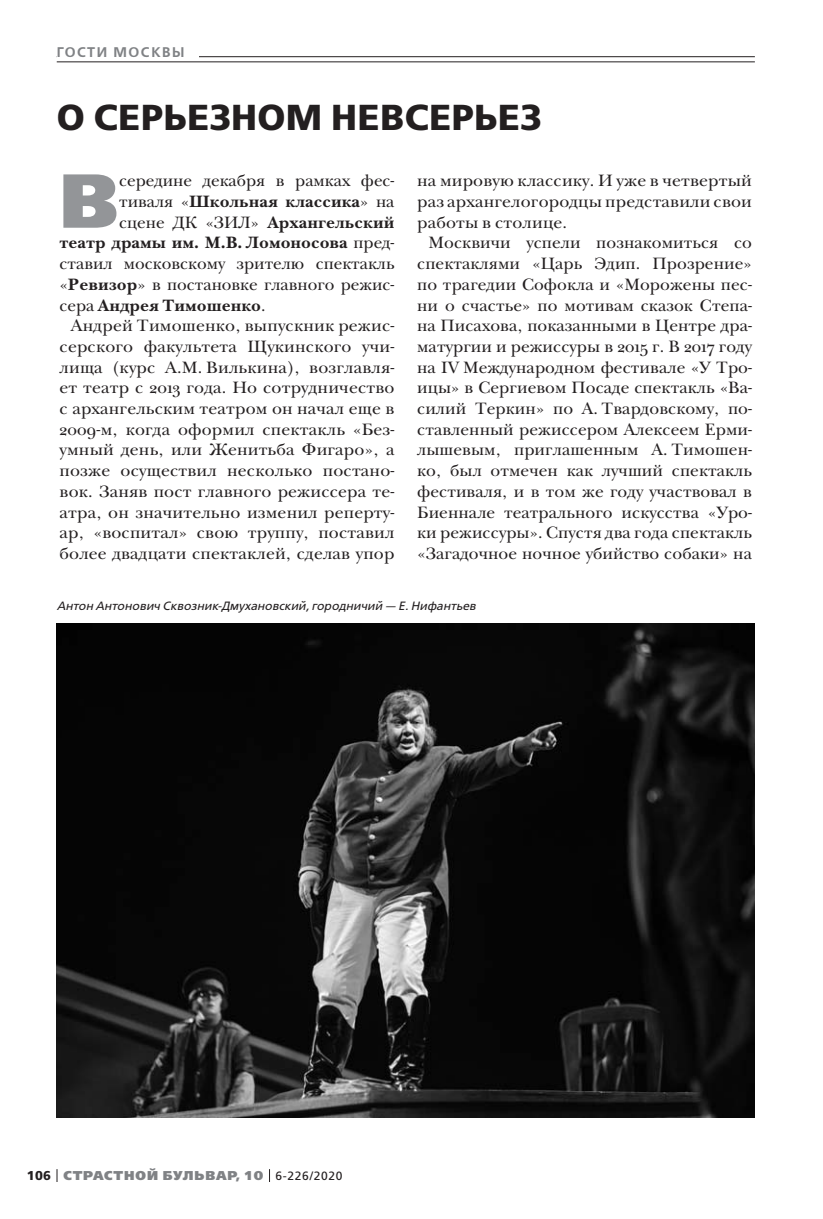
<style>
.page{position:relative;width:823px;height:1219px;background:#fff}
.page>*{position:absolute;margin:0;border:0;box-sizing:border-box;transform-origin:0 0}
.t1{font:800 76.2px "Free Set";color:#939598}
.t2{font:700 36px "Free Set";letter-spacing:.01em;color:#231f20}
.t3{font:17px/20.6px "New Baskerville ITC";letter-spacing:.01em;color:#231f20;text-align:justify}
.t4{font:700 17px "New Baskerville ITC";color:#231f20}
.t5{font:600 14px "Free Set";letter-spacing:.11em;color:#808285}
.t6{font:800 12.8px "Free Set";letter-spacing:.07em;color:#808285}
.t7{font:italic 12px "Free Set";color:#231f20}
.s1{font-weight:400}
.s2{font-weight:700}
.s3{font-weight:700;color:#231f20}
.s4{font-weight:400;font-size:12px;color:#231f20}
</style>
<div class="page">
<svg style="left:57px;top:1169px;width:1px;height:13px"></svg>
<svg style="left:269px;top:1169px;width:1px;height:13px"></svg>
<hr style="left:57px;top:56px;width:697px;height:1px;background:#231f20">
<div style="left:57px;top:41px;width:141px;height:21px;background:#fff"></div>
<hr style="left:57px;top:62px;width:697px;height:1px;background:#231f20">
<img style="left:57px;top:623px;width:697px;height:495px">
<p class="t5" style="left:57px;top:45px;width:129px">ГОСТИ МОСКВЫ</p>
<h2 class="t2" style="left:57px;top:100px;width:486px">О СЕРЬЕЗНОМ НЕВСЕРЬЕЗ</h2>
<h1 class="t1" style="left:60px;top:164px;width:61px">В</h1>
<p class="t3" style="left:119px;top:172px;width:276px">середине декабря в рамках фес-</p>
<p class="t3" style="left:417px;top:172px;width:336px">на мировую классику. И уже в четвертый раз архангелогородцы представили свои работы в столице.</p>
<p class="t3" style="left:417px;top:234px;width:336px;text-indent:11px">Москвичи успели познакомиться со спектаклями «Царь Эдип. Прозрение» по трагедии Софокла и «Морожены пес&shy;ни о счастье» по мотивам сказок Степа&shy;на Писахова, показанными в Центре дра&shy;матургии и режиссуры в 2015 г. В 2017 году на IV Международном фестивале «У Тро&shy;ицы» в Сергиевом Посаде спектакль «Ва&shy;силий Теркин» по А. Твардовскому, по&shy;ставленный режиссером Алексеем Ерми&shy;лышевым, приглашенным А. Тимошен&shy;ко, был отмечен как лучший спектакль фестиваля, и в том же году участвовал в Биеннале театрального искусства «Уро&shy;ки режиссуры». Спустя два года спектакль «Загадочное ночное убийство собаки» на</p>
<p class="t7" style="left:57px;top:600px;width:420px">Антон Антонович Сквозник-Дмухановский, городничий — Е. Нифантьев</p>
<p class="t4" style="left:119px;top:195px;width:276px"><span class="s1">тиваля «</span>Школьная классика<span class="s1">» на</span></p>
<p class="t4" style="left:119px;top:216px;width:276px"><span class="s1">сцене ДК «ЗИЛ»</span> Архангельский</p>
<p class="t4" style="left:60px;top:236px;width:336px">театр драмы им. М.В. Ломоносова <span class="s1">пред-</span></p>
<p class="t3" style="left:60px;top:255px;width:336px">ставил московскому зрителю спектакль</p>
<p class="t3" style="left:60px;top:276px;width:336px">«<span class="s2">Ревизор</span>» в постановке главного режис-</p>
<p class="t4" style="left:60px;top:298px;width:207px"><span class="s1">сера</span> Андрея Тимошенко<span class="s1">.</span></p>
<p class="t3" style="left:71px;top:317px;width:325px">Андрей Тимошенко, выпускник режис-</p>
<p class="t3" style="left:60px;top:338px;width:336px">серского факультета Щукинского учи-</p>
<p class="t3" style="left:60px;top:358px;width:336px">лища (курс А.М. Вилькина), возглавля-</p>
<p class="t3" style="left:60px;top:379px;width:336px">ет театр с 2013 года. Но сотрудничество</p>
<p class="t3" style="left:60px;top:400px;width:336px">с архангельским театром он начал еще в</p>
<p class="t3" style="left:60px;top:420px;width:336px">2009-м, когда оформил спектакль «Без-</p>
<p class="t3" style="left:60px;top:441px;width:336px">умный день, или Женитьба Фигаро», а</p>
<p class="t3" style="left:60px;top:462px;width:336px">позже осуществил несколько постано-</p>
<p class="t3" style="left:60px;top:483px;width:336px">вок. Заняв пост главного режиссера те-</p>
<p class="t3" style="left:60px;top:503px;width:336px">атра, он значительно изменил реперту-</p>
<p class="t3" style="left:60px;top:524px;width:336px">ар, «воспитал» свою труппу, поставил</p>
<p class="t3" style="left:60px;top:545px;width:336px">более двадцати спектаклей, сделав упор</p>
<p class="t6" style="left:27px;top:1169px;width:317px"><span class="s3">106</span> СТРАСТНОЙ БУЛЬВАР, 10 <span class="s4">6-226/2020</span></p>
</div>
